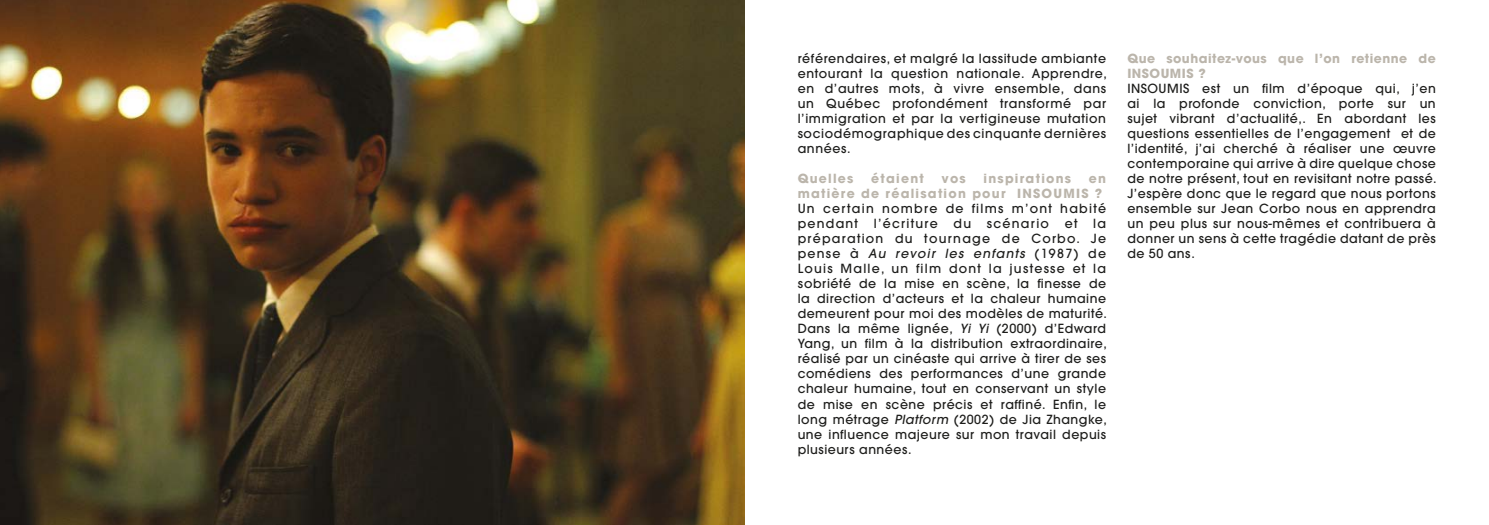
<style>
.page{position:relative;width:1489px;height:525px;background:#fff}
.page>*{position:absolute;margin:0;border:0;box-sizing:border-box;transform-origin:0 0}
.t1{font:500 12.5px/15px "Avant Garde";letter-spacing:.05em;color:#1d1d1b;text-align:justify}
.t2{font:700 12.5px/15px "Avant Garde";letter-spacing:.1em;color:#bbb5ab}
.t3{font:500 12.5px/15px "Avant Garde";letter-spacing:.1em;color:#1d1d1b}
.t4{font:700 12.5px/15px "Avant Garde";letter-spacing:.04em;color:#bbb5ab}
.s1{font-style:italic}
</style>
<div class="page">
<img style="left:0;top:0;width:744px;height:524px">
<p class="t1" style="left:797px;top:51px;width:311px">référendaires, et malgré la lassitude ambiante entourant la question nationale. Apprendre, en d’autres mots, à vivre ensemble, dans un Québec profondément transformé par l’immigration et par la vertigineuse mutation sociodémographique des cinquante dernières années.</p>
<p class="t2" style="left:797px;top:171px;width:57px">Quelles</p>
<p class="t2" style="left:871px;top:171px;width:54px">étaient</p>
<p class="t2" style="left:941px;top:171px;width:26px">vos</p>
<p class="t2" style="left:983px;top:171px;width:89px">inspirations</p>
<p class="t2" style="left:797px;top:171px;width:310px;text-indent:291px">en matière de réalisation pour INSOUMIS ?</p>
<p class="t3" style="left:797px;top:201px;width:310px">Un certain nombre de films m’ont habité pendant</p>
<p class="t3" style="left:873px;top:216px;width:66px">l’écriture</p>
<p class="t1" style="left:953px;top:216px;width:19px">du</p>
<p class="t3" style="left:986px;top:216px;width:64px">scénario</p>
<p class="t1" style="left:1064px;top:216px;width:14px">et</p>
<p class="t1" style="left:797px;top:216px;width:311px;text-indent:295px">la préparation du tournage de Corbo. Je p e n s e à <span class="s1">Au revoir les enfants</span> ( 1 9 8 7 ) d e Louis Malle, un film dont la justesse et la sobriété de la mise en scène, la finesse de la direction d’acteurs et la chaleur humaine demeurent pour moi des modèles de maturité.<br>Dans la même lignée, <span class="s1">Yi Yi</span> (2000) d’Edward Yang, un film à la distribution extraordinaire, réalisé par un cinéaste qui arrive à tirer de ses comédiens des performances d’une grande chaleur humaine, tout en conservant un style de mise en scène précis et raffiné. Enfin, le long métrage <span class="s1">Platform</span> (2002) de Jia Zhangke, une influence majeure sur mon travail depuis plusieurs années.</p>
<p class="t4" style="left:1127px;top:51px;width:310px">Que souhaitez-vous que l’on retienne de<br>INSOUMIS ?</p>
<p class="t1" style="left:1127px;top:81px;width:311px">INSOUMIS est un film d’époque qui, j’en ai la profonde conviction, porte sur un sujet vibrant d’actualité,. En abordant les questions essentielles de l’engagement et de l’identité, j’ai cherché à réaliser une œuvre contemporaine qui arrive à dire quelque chose de notre présent, tout en revisitant notre passé.<br>J’espère donc que le regard que nous portons ensemble sur Jean Corbo nous en apprendra un peu plus sur nous-mêmes et contribuera à donner un sens à cette tragédie datant de près de 50 ans.</p>
</div>
